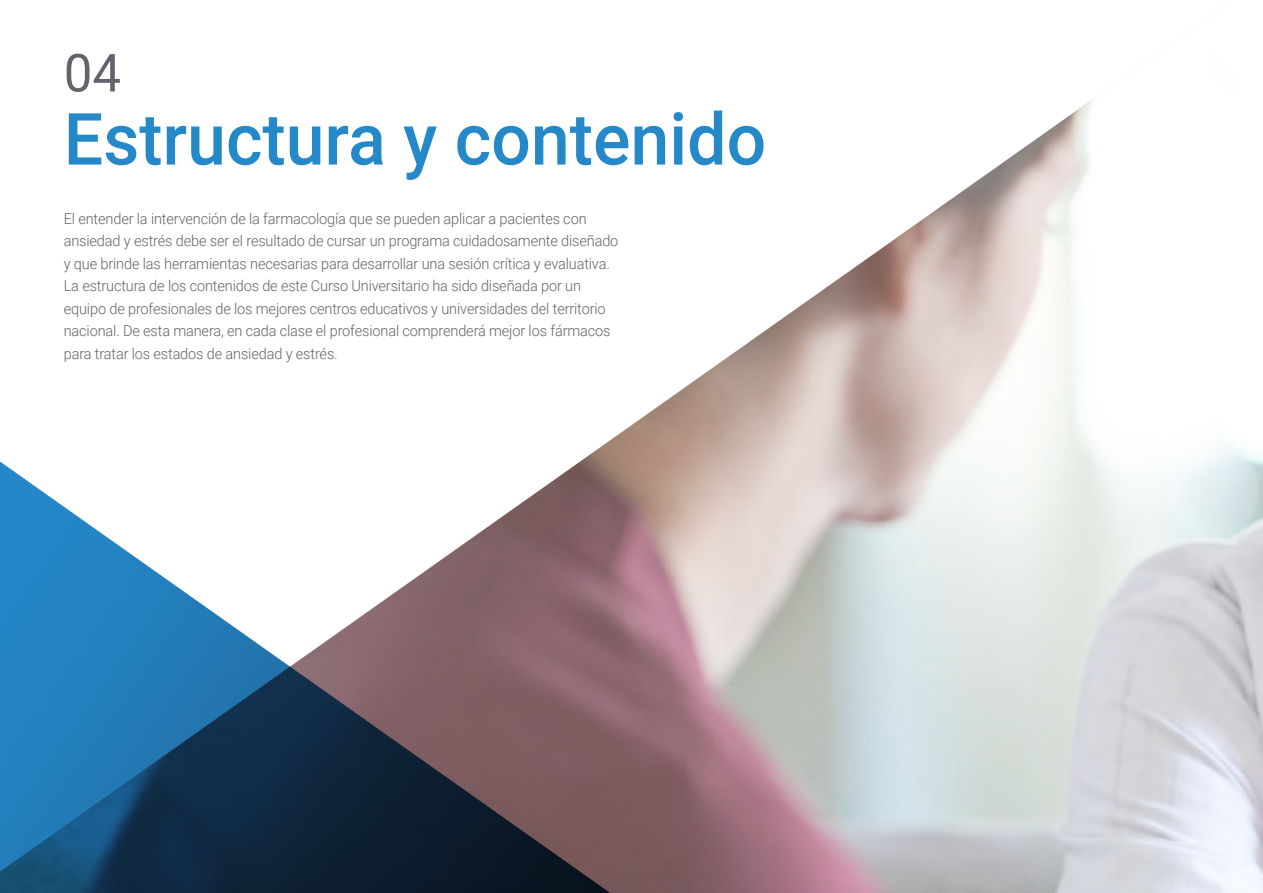
<style>
.page{position:relative;width:1263px;height:893px;background:#fff}
.page>*{position:absolute;margin:0;border:0;box-sizing:border-box;transform-origin:0 0}
.t1{font:500 72px "Roboto";color:#2488c9}
.t2{font:52.5px "Roboto";color:#61646a}
.t3{font:300 15px/22.5px "Roboto";letter-spacing:-.01em;color:#61646a}
</style>
<div class="page">
<img style="left:602px;top:97px;width:661px;height:796px">
<svg style="left:0;top:446px;width:640px;height:447px"></svg>
<h2 class="t2" style="left:64px;top:36px;width:59px">04</h2>
<h1 class="t1" style="left:64px;top:89px;width:704px">Estructura y contenido</h1>
<p class="t3" style="left:64px;top:207px;width:556px">El entender la intervención de la farmacología que se pueden aplicar a pacientes con ansiedad y estrés debe ser el resultado de cursar un programa cuidadosamente diseñado y que brinde las herramientas necesarias para desarrollar una sesión crítica y evaluativa.<br>La estructura de los contenidos de este Curso Universitario ha sido diseñada por un equipo de profesionales de los mejores centros educativos y universidades del territorio nacional. De esta manera, en cada clase el profesional comprenderá mejor los fármacos para tratar los estados de ansiedad y estrés.</p>
</div>
